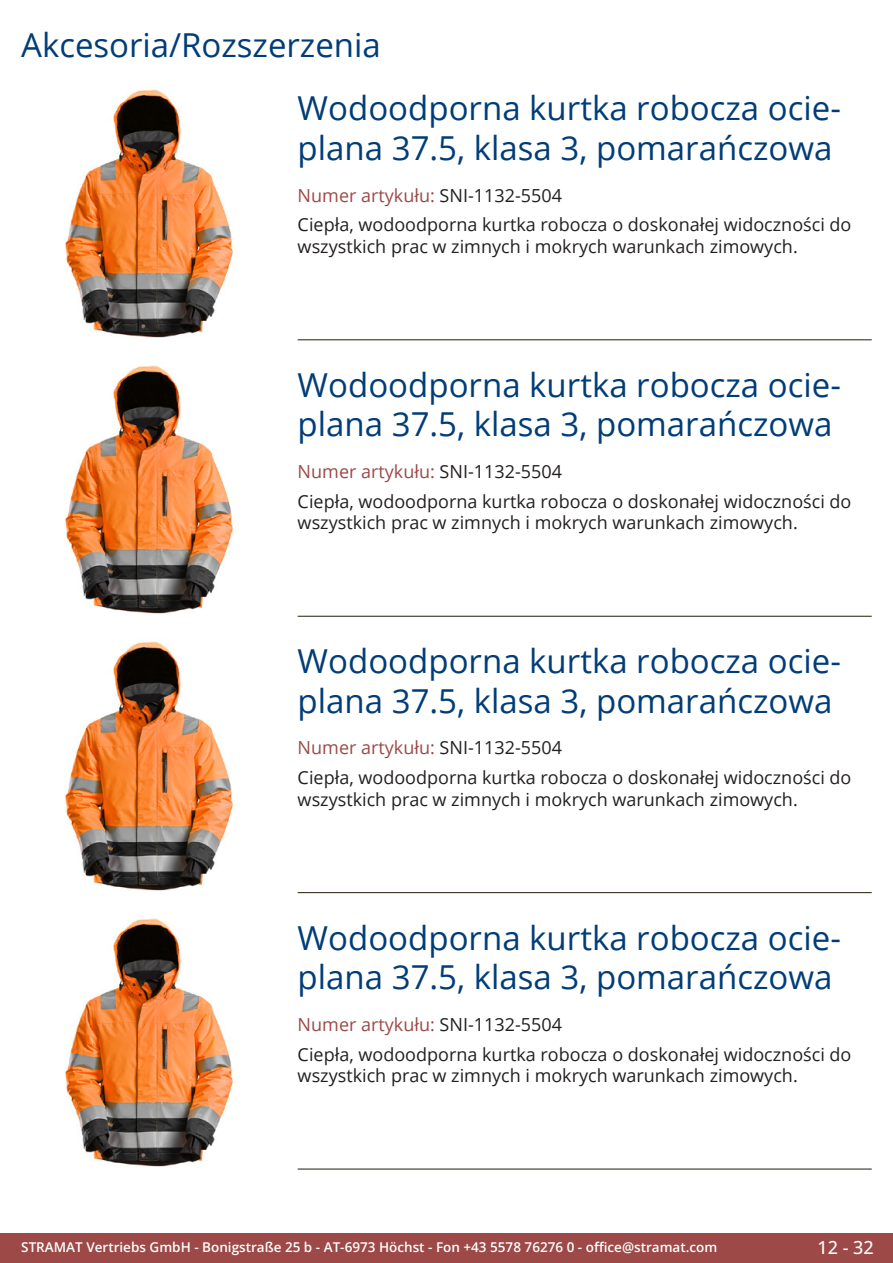
<style>
.page{position:relative;width:893px;height:1263px;background:#fff}
.page>*{position:absolute;margin:0;border:0;box-sizing:border-box;transform-origin:0 0}
.Produkttitel{font:33px/39.6px "Open Sans";color:#003d78}
.RastTitel{font:33px "Open Sans";color:#003d78}
.Beschreibung_Text{font:18px/21.6px "Open Sans";color:#231f20}
.TechDaten_Überschrif{font:18px "Open Sans";color:#9c4948}
.t1{font:500 18px "Open Sans";color:#fff}
.t2{font:600 13.5px "Open Sans";color:#fff}
.s1{color:#231f20}
</style>
<div class="page">
<div style="left:0;top:1233px;width:893px;height:30px;background:#9c4948"></div>
<hr style="left:298px;top:340px;width:574px;height:1px;background:#201d08">
<hr style="left:298px;top:616px;width:574px;height:1px;background:#201d08">
<hr style="left:298px;top:892px;width:574px;height:1px;background:#201d08">
<hr style="left:298px;top:1169px;width:574px;height:1px;background:#201d08">
<img style="left:65px;top:89px;width:168px;height:249px">
<img style="left:65px;top:365px;width:168px;height:249px">
<img style="left:65px;top:641px;width:168px;height:250px">
<img style="left:65px;top:918px;width:168px;height:249px">
<p class="RastTitel" style="left:21px;top:22px;width:361px">Akcesoria/Rozszerzenia</p>
<p class="Produkttitel" style="left:298px;top:88px;width:545px">Wodoodporna kurtka robocza ocie&shy;plana 37.5, klasa 3, pomarańczowa</p>
<p class="TechDaten_Überschrif" style="left:298px;top:183px;width:266px">Numer artykułu: <span class="s1">SNI-1132-5504</span></p>
<p class="Beschreibung_Text" style="left:298px;top:214px;width:555px">Ciepła, wodoodporna kurtka robocza o doskonałej widoczności do wszystkich prac w zimnych i mokrych warunkach zimowych.</p>
<p class="Produkttitel" style="left:298px;top:364px;width:545px">Wodoodporna kurtka robocza ocie&shy;plana 37.5, klasa 3, pomarańczowa</p>
<p class="TechDaten_Überschrif" style="left:298px;top:459px;width:266px">Numer artykułu: <span class="s1">SNI-1132-5504</span></p>
<p class="Beschreibung_Text" style="left:298px;top:490px;width:555px">Ciepła, wodoodporna kurtka robocza o doskonałej widoczności do wszystkich prac w zimnych i mokrych warunkach zimowych.</p>
<p class="Produkttitel" style="left:298px;top:640px;width:545px">Wodoodporna kurtka robocza ocie&shy;plana 37.5, klasa 3, pomarańczowa</p>
<p class="TechDaten_Überschrif" style="left:298px;top:735px;width:266px">Numer artykułu: <span class="s1">SNI-1132-5504</span></p>
<p class="Beschreibung_Text" style="left:298px;top:766px;width:555px">Ciepła, wodoodporna kurtka robocza o doskonałej widoczności do wszystkich prac w zimnych i mokrych warunkach zimowych.</p>
<p class="Produkttitel" style="left:298px;top:917px;width:545px">Wodoodporna kurtka robocza ocie&shy;plana 37.5, klasa 3, pomarańczowa</p>
<p class="TechDaten_Überschrif" style="left:298px;top:1012px;width:266px">Numer artykułu: <span class="s1">SNI-1132-5504</span></p>
<p class="Beschreibung_Text" style="left:298px;top:1043px;width:555px">Ciepła, wodoodporna kurtka robocza o doskonałej widoczności do wszystkich prac w zimnych i mokrych warunkach zimowych.</p>
<p class="t2" style="left:21px;top:1238px;width:698px">STRAMAT Vertriebs GmbH - Bonigstraße 25 b - AT-6973 Höchst - Fon +43 5578 76276 0 - office@stramat.com</p>
<p class="t1" style="left:817px;top:1234px;width:58px">12 - 32</p>
</div>
